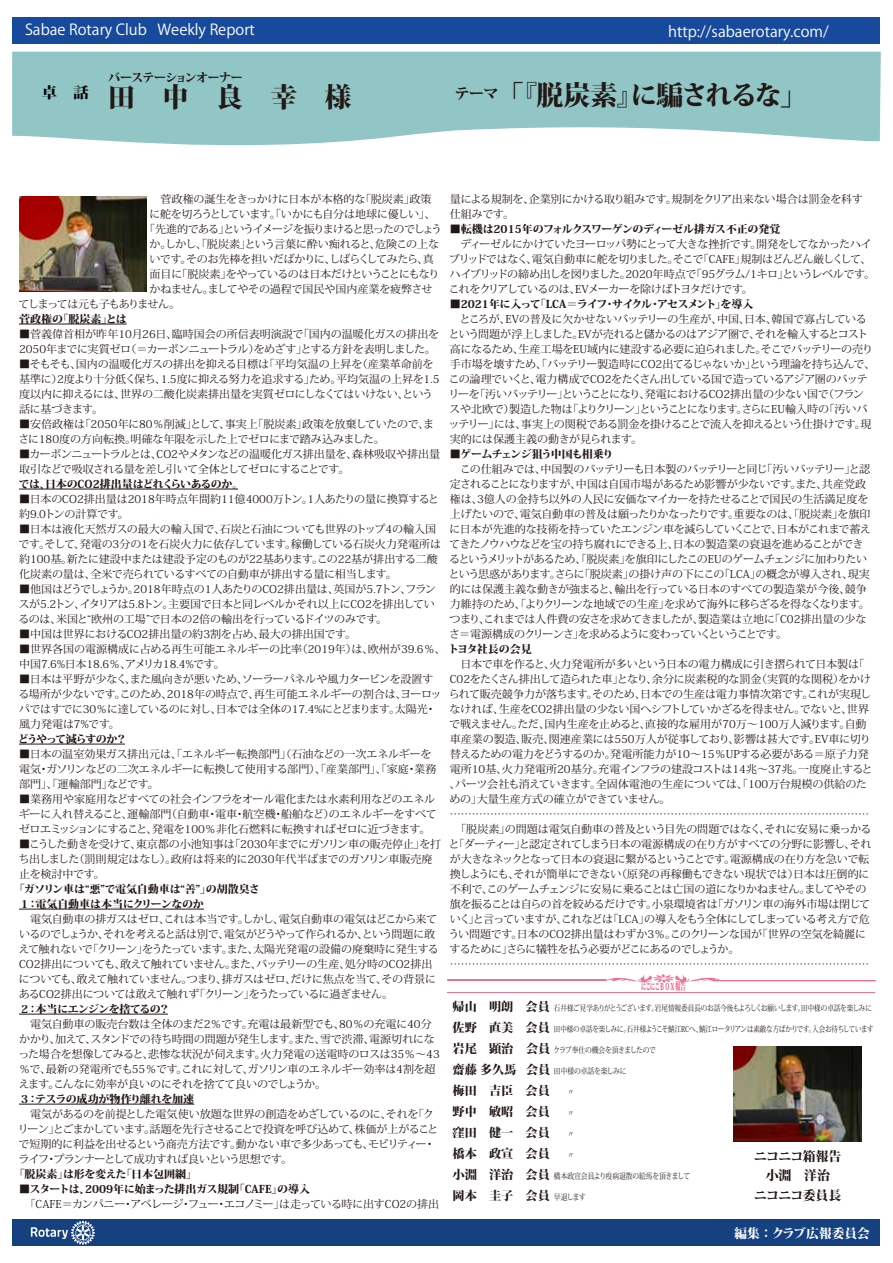
<style>
.page{position:relative;width:893px;height:1263px;background:#fff}
.page>*{position:absolute;margin:0;border:0;box-sizing:border-box;transform-origin:0 0}
.t1{font:800 27px "Koz Min Pr 6 N";letter-spacing:-.08em;color:#221815}
.t2{font:15px "Koz Go Pr 6 N";color:#fff}
.t3{font:800 15px "Koz Min Pr 6 N";color:#040000;scale:1.05 1}
.t4{font:800 15px "Koz Min Pr 6 N";color:#221815}
.t5{font:800 12.9px/19.5px "Koz Min Pr 6 N";letter-spacing:-.03em;color:#221815;text-align:center}
.t6{font:800 12.75px "Koz Min Pr 6 N";color:#fff}
.t7{font:800 12.15px/21px "Koz Min Pr 6 N";color:#221815;text-align:justify}
.t8{font:800 12.15px "Koz Min Pr 6 N";letter-spacing:-.06em;color:#221815}
.t9{font:10.8px/15px "Koz Min Pr 6 N";letter-spacing:-.03em;color:#221815}
.t10{font:10.8px/15px "Koz Min Pr 6 N";letter-spacing:-.01em;color:#221815}
.t11{font:10.8px/15px "Koz Min Pr 6 N";letter-spacing:-.06em;color:#221815}
.t12{font:10.8px/15px "Koz Min Pr 6 N";color:#221815}
.t13{font:800 10.8px/15px "Koz Min Pr 6 N";letter-spacing:-.03em;color:#221815}
.t14{font:10.8px/15px "Koz Min Pr 6 N";letter-spacing:-.05em;color:#221815}
.t15{font:10.8px "Koz Min Pr 6 N";letter-spacing:-.075em;color:#221815}
.t16{font:10.8px "Koz Min Pr 6 N";letter-spacing:-.095em;color:#221815}
.t17{font:800 10.8px "Koz Min Pr 6 N";letter-spacing:-.06em;color:#221815}
.t18{font:800 10.8px "Koz Min Pr 6 N";color:#221815}
.t19{font:800 10.8px "Koz Min Pr 6 N";letter-spacing:-.1em;color:#221815}
.t20{font:800 9.45px "Koz Min Pr 6 N";letter-spacing:-.06em;color:#ea587b;scale:.55 1}
.t21{font:8.1px "Koz Min Pr 6 N";letter-spacing:-.02em;color:#221815;scale:.8 1}
.t22{font:8.1px "Koz Min Pr 6 N";letter-spacing:-.02em;color:#221815;scale:.81 1}
.t23{font:8.1px "Koz Min Pr 6 N";letter-spacing:-.02em;color:#221815;scale:.83 1}
.t24{font:8.1px "Koz Min Pr 6 N";letter-spacing:-.04em;color:#221815;scale:.83 1}
.s1{font-weight:800}
</style>
<div class="page">
<div style="left:12px;top:17px;width:868px;height:27px;background:#17499d"></div>
<svg style="left:12px;top:52px;width:869px;height:93px;background:#9ccbcb"></svg>
<div style="left:12px;top:1219px;width:868px;height:27px;background:#154180"></div>
<svg style="left:31px;top:1221px;width:64px;height:24px"></svg>
<svg style="left:602px;top:974px;width:123px;height:9px"></svg>
<hr style="left:713px;top:980px;width:162px;height:1px;background:#ec7392">
<img style="left:734px;top:1046px;width:127px;height:96px">
<div style="left:447px;top:980px;width:159px;height:1px;border:1px solid #ec7392"></div>
<hr style="left:447px;top:992px;width:428px;height:1px;background:#ec7392">
<hr style="left:19px;top:324px;width:108px;height:1px;background:#221815">
<hr style="left:19px;top:489px;width:219px;height:1px;background:#221815">
<hr style="left:19px;top:744px;width:106px;height:1px;background:#221815">
<hr style="left:19px;top:909px;width:185px;height:1px;background:#221815">
<hr style="left:19px;top:1014px;width:149px;height:1px;background:#221815">
<hr style="left:19px;top:1104px;width:175px;height:1px;background:#221815">
<img style="left:19px;top:196px;width:128px;height:96px">
<h2 class="t2" style="left:25px;top:21px;width:231px">Sabae Rotary Club Weekly Report</h2>
<h2 class="t2" style="left:668px;top:23px;width:162px">http://sabaerotary.com/</h2>
<p class="t8" style="left:108px;top:71px;width:136px">バーステーションオーナー</p>
<h1 class="t1" style="left:108px;top:82px;width:245px">田　中　良　幸　様</h1>
<h1 class="t1" style="left:497px;top:80px;width:313px">「『脱炭素』に騙されるな」</h1>
<h2 class="t3" style="left:42px;top:84px;width:47px">卓　話</h2>
<h2 class="t4" style="left:455px;top:85px;width:45px">テーマ</h2>
<p class="t12" style="left:150px;top:192px;width:283px">　菅政権の誕生をきっかけに日本が本格的な「脱炭素」政策</p>
<p class="t9" style="left:149px;top:207px;width:288px">に舵を切ろうとしています。「いかにも自分は地球に優しい」、</p>
<p class="t15" style="left:144px;top:223px;width:299px">「先進的である」というイメージを振りまけると思ったのでしょう</p>
<p class="t9" style="left:150px;top:237px;width:291px">か。しかし、「脱炭素」という言葉に酔い痴れると、危険この上な</p>
<p class="t9" style="left:150px;top:252px;width:286px">いです。そのお先棒を担いだばかりに、しばらくしてみたら、真</p>
<p class="t11" style="left:150px;top:267px;width:292px">面目に「脱炭素」をやっているのは日本だけということにもなり</p>
<p class="t9" style="left:150px;top:282px;width:284px">かねません。ましてやその過程で国民や国内産業を疲弊させ</p>
<p class="t16" style="left:19px;top:298px;width:163px">てしまっては元も子もありません。</p>
<p class="t18" style="left:19px;top:313px;width:109px">菅政権の「脱炭素」とは</p>
<p class="t10" style="left:19px;top:327px;width:422px">■菅義偉首相が昨年10月26日、臨時国会の所信表明演説で「国内の温暖化ガスの排出を<br>2050年までに実質ゼロ（＝カーボンニュートラル）をめざす」とする方針を表明しました。</p>
<p class="t10" style="left:19px;top:357px;width:422px">■そもそも、国内の温暖化ガスの排出を抑える目標は「平均気温の上昇を（産業革命前を基準に）2度より十分低く保ち、1.5度に抑える努力を追求する」ため。平均気温の上昇を1.5度以内に抑えるには、世界の二酸化炭素排出量を実質ゼロにしなくてはいけない、という話に基づきます。</p>
<p class="t10" style="left:18px;top:417px;width:417px">■安倍政権は「2050年に80％削減」として、事実上「脱炭素」政策を放棄していたので、まさに180度の方向転換。明確な年限を示した上でゼロにまで踏み込みました。</p>
<p class="t14" style="left:19px;top:447px;width:423px">■カーボンニュートラルとは、CO2やメタンなどの温暖化ガス排出量を、森林吸収や排出量取引などで吸収される量を差し引いて全体としてゼロにすることです。</p>
<p class="t13" style="left:18px;top:477px;width:226px">では、日本のCO2排出量はどれくらいあるのか。</p>
<p class="t12" style="left:19px;top:492px;width:421px">■日本のCO2排出量は2018年時点年間約11億4000万トン。1人あたりの量に換算すると約9.0トンの計算です。</p>
<p class="t10" style="left:19px;top:522px;width:424px">■日本は液化天然ガスの最大の輸入国で、石炭と石油についても世界のトップ4の輸入国です。そして、発電の3分の1を石炭火力に依存しています。稼働している石炭火力発電所は約100基。新たに建設中または建設予定のものが22基あります。この22基が排出する二酸化炭素の量は、全米で売られているすべての自動車が排出する量に相当します。</p>
<p class="t9" style="left:18px;top:582px;width:419px;text-align:justify">■他国はどうでしょうか。2018年時点の1人あたりのCO2排出量は、英国が5.7トン、フランスが5.2トン、イタリアは5.8トン。主要国で日本と同レベルかそれ以上にCO2を排出しているのは、米国と“欧州の工場”で日本の2倍の輸出を行っているドイツのみです。</p>
<p class="t10" style="left:19px;top:627px;width:339px">■中国は世界におけるCO2排出量の約3割を占め、最大の排出国です。</p>
<p class="t12" style="left:19px;top:642px;width:514px">■世界各国の電源構成に占める再生可能エネルギーの比率（2019年）は、欧州が39.6％、<span class="s1">トヨタ社長の会見</span>中国7.6%日本18.6％、アメリカ18.4%です。</p>
<p class="t9" style="left:18px;top:672px;width:425px">■日本は平野が少なく、また風向きが悪いため、ソーラーパネルや風力タービンを設置する場所が少ないです。このため、2018年の時点で、再生可能エネルギーの割合は、ヨーロッパではすでに30％に達しているのに対し、日本では全体の17.4%にとどまります。太陽光・風力発電は7%です。</p>
<p class="t19" style="left:18px;top:733px;width:110px">どうやって減らすのか？</p>
<p class="t10" style="left:19px;top:747px;width:419px">■日本の温室効果ガス排出元は、「エネルギー転換部門」（石油などの一次エネルギーを電気・ガソリンなどの二次エネルギーに転換して使用する部門）、「産業部門」、「家庭・業務部門」、「運輸部門」などです。</p>
<p class="t9" style="left:19px;top:792px;width:419px">■業務用や家庭用などすべての社会インフラをオール電化または水素利用などのエネルギーに入れ替えること、運輸部門（自動車・電車・航空機・船舶など）のエネルギーをすべてゼロエミッションにすること、発電を100％非化石燃料に転換すればゼロに近づきます。</p>
<p class="t10" style="left:18px;top:837px;width:424px">■こうした動きを受けて、東京都の小池知事は「2030年までにガソリン車の販売停止」を打ち出しました（罰則規定はなし）。政府は将来的に2030年代半ばまでのガソリン車販売廃止を検討中です。</p>
<p class="t13" style="left:19px;top:882px;width:242px;text-indent:-5px">「ガソリン車は“悪”で電気自動車は“善”」の胡散臭さ<br>１：電気自動車は本当にクリーンなのか</p>
<p class="t9" style="left:19px;top:912px;width:422px">　電気自動車の排ガスはゼロ、これは本当です。しかし、電気自動車の電気はどこから来ているのでしょうか、それを考えると話は別で、電気がどうやって作られるか、という問題に敢えて触れないで「クリーン」をうたっています。また、太陽光発電の設備の廃棄時に発生するCO2排出についても、敢えて触れていません。また、バッテリーの生産、処分時のCO2排出についても、敢えて触れていません。つまり、排ガスはゼロ、だけに焦点を当て、その背景にあるCO2排出については敢えて触れず「クリーン」をうたっているに過ぎません。</p>
<p class="t17" style="left:19px;top:1003px;width:152px">２：本当にエンジンを捨てるの？</p>
<p class="t10" style="left:18px;top:1017px;width:423px">　電気自動車の販売台数は全体のまだ2％です。充電は最新型でも、80％の充電に40分かかり、加えて、スタンドでの待ち時間の問題が発生します。また、雪で渋滞、電源切れになった場合を想像してみると、悲惨な状況が伺えます。火力発電の送電時のロスは35％～43％で、最新の発電所でも55％です。これに対して、ガソリン車のエネルギー効率は4割を超えます。こんなに効率が良いのにそれを捨てて良いのでしょうか。</p>
<p class="t13" style="left:19px;top:1092px;width:177px">３：テスラの成功が物作り離れを加速</p>
<p class="t9" style="left:18px;top:1107px;width:422px">　電気があるのを前提とした電気使い放題な世界の創造をめざしているのに、それを「クリーン」とごまかしています。話題を先行させることで投資を呼び込めて、株価が上がることで短期的に利益を出せるという商売方法です。動かない車で多少あっても、モビリティー・ライフ・プランナーとして成功すれば良いという思想です。</p>
<p class="t13" style="left:14px;top:1167px;width:185px">「脱炭素」は形を変えた「日本包囲網」</p>
<p class="t9" style="left:19px;top:1182px;width:422px">■<span class="s1">スタートは、2009年に始まった排出ガス規制「CAFE」の導入<br></span>　「CAFE＝カンパニー・アベレージ・フュー・エコノミー」は走っている時に出すCO2の排出</p>
<p class="t9" style="left:450px;top:192px;width:415px">量による規制を、企業別にかける取り組みです。規制をクリア出来ない場合は罰金を科す仕組みです。</p>
<p class="t11" style="left:449px;top:222px;width:428px">■<span class="s1">転機は2015年のフォルクスワーゲンのディーゼル排ガス不正の発覚<br></span>　ディーゼルにかけていたヨーロッパ勢にとって大きな挫折です。開発をしてなかったハイブリッドではなく、電気自動車に舵を切りました。そこで「CAFE」規制はどんどん厳しくして、ハイブリッドの締め出しを図りました。2020年時点で「95グラム/1キロ」というレベルです。これをクリアしているのは、EVメーカーを除けばトヨタだけです。</p>
<p class="t9" style="left:448px;top:297px;width:428px">■<span class="s1">2021年に入って「LCA＝ライフ・サイクル・アセスメント」を導入<br></span>　ところが、EVの普及に欠かせないバッテリーの生産が、中国、日本、韓国で寡占しているという問題が浮上しました。EVが売れると儲かるのはアジア圏で、それを輸入するとコスト高になるため、生産工場をEU域内に建設する必要に迫られました。そこでバッテリーの売り手市場を壊すため、「バッテリー製造時にCO2出てるじゃないか」という理論を持ち込んで、この論理でいくと、電力構成でCO2をたくさん出している国で造っているアジア圏のバッテリーを「汚いバッテリー」ということになり、発電におけるCO2排出量の少ない国で（フランスや北欧で）製造した物は「よりクリーン」ということになります。さらにEU輸入時の「汚いバッテリー」には、事実上の関税である罰金を掛けることで流入を抑えるという仕掛けです。現実的には保護主義の動きが見られます。</p>
<p class="t9" style="left:448px;top:447px;width:424px">■<span class="s1">ゲームチェンジ狙う中国も相乗り<br></span>　この仕組みでは、中国製のバッテリーも日本製のバッテリーと同じ「汚いバッテリー」と認定されることになりますが、中国は自国市場があるため影響が少ないです。また、共産党政権は、3億人の金持ち以外の人民に安価なマイカーを持たせることで国民の生活満足度を上げたいので、電気自動車の普及は願ったりかなったりです。重要なのは、「脱炭素」を旗印に日本が先進的な技術を持っていたエンジン車を減らしていくことで、日本がこれまで蓄えてきたノウハウなどを宝の持ち腐れにできる上、日本の製造業の衰退を進めることができるというメリットがあるため、「脱炭素」を旗印にしたこのEUのゲームチェンジに加わりたいという思惑があります。さらに「脱炭素」の掛け声の下にこの「LCA」の概念が導入され、現実的には保護主義な動きが強まると、輸出を行っている日本のすべての製造業が今後、競争力維持のため、「よりクリーンな地域での生産」を求めて海外に移らざるを得なくなります。つまり、これまでは人件費の安さを求めてきましたが、製造業は立地に「C02排出量の少なさ＝電源構成のクリーンさ」を求めるように変わっていくということです。</p>
<p class="t9" style="left:448px;top:657px;width:426px">　日本で車を作ると、火力発電所が多いという日本の電力構成に引き摺られて日本製は「C02をたくさん排出して造られた車」となり、余分に炭素税的な罰金（実質的な関税）をかけられて販売競争力が落ちます。そのため、日本での生産は電力事情次第です。これが実現しなければ、生産をCO2排出量の少ない国へシフトしていかざるを得ません。でないと、世界で戦えません。ただ、国内生産を止めると、直接的な雇用が70万～100万人減ります。自動車産業の製造、販売、関連産業には550万人が従事しており、影響は甚大です。EV車に切り替えるための電力をどうするのか。発電所能力が10～15％UPする必要がある＝原子力発電所10基、火力発電所20基分。充電インフラの建設コストは14兆～37兆。一度廃止すると、パーツ会社も消えていきます。全固体電池の生産については、「100万台規模の供給のための」大量生産方式の確立ができていません。……………………………………………………………………………………………………　「脱炭素」の問題は電気自動車の普及という目先の問題ではなく、それに安易に乗っかると「ダーティー」と認定されてしまう日本の電源構成の在り方がすべての分野に影響し、それが大きなネックとなって日本の衰退に繋がるということです。電源構成の在り方を急いで転換しようにも、それが簡単にできない（原発の再稼働もできない現状では）日本は圧倒的に不利で、このゲームチェンジに安易に乗ることは亡国の道になりかねません。ましてやその旗を振ることは自らの首を絞めるだけです。小泉環境省は「ガソリン車の海外市場は閉じていく」と言っていますが、これなどは「LCA」の導入をもう全体にしてしまっている考え方で危うい問題です。日本のCO2排出量はわずか3％。このクリーンな国が「世界の空気を綺麗にするために」さらに犠牲を払う必要がどこにあるのでしょうか。……………………………………………………………………………………………………</p>
<p class="t20" style="left:641px;top:981px;width:82px">にこにこＢＯＸ報告</p>
<p class="t7" style="left:453px;top:996px;width:99px">帰山　明朗　会員佐野　直美　会員岩尾　顕治 会員齋藤 多久馬 会員梅田　吉臣　会員野中　敏昭　会員窪田　健一　会員橋本　政宣　会員小淵　洋治　会員岡本　圭子　会員</p>
<p class="t22" style="left:554px;top:1003px;width:394px">石井様ご見学ありがとうございます。岩尾情報委員長のお話今後もよろしくお願いします。田中様の卓話を楽しみに</p>
<p class="t21" style="left:554px;top:1024px;width:401px">田中様の卓話を楽しみに。石井様ようこそ鯖江RCへ、鯖江ロータリアンは素敵な方ばかりです。入会お待ちしています</p>
<p class="t24" style="left:553px;top:1045px;width:125px">クラブ奉仕の機会を頂きましたので</p>
<p class="t23" style="left:554px;top:1066px;width:89px">田中様の卓話を楽しみに</p>
<p class="t5" style="left:754px;top:1147px;width:89px">ニコニコ箱報告小淵　洋治<br>ニコニコ委員長</p>
<p class="t23" style="left:554px;top:1171px;width:166px">橋本政宣会員より疫病退散の絵馬を頂きまして</p>
<p class="t23" style="left:554px;top:1192px;width:40px">早退します</p>
<p class="t6" style="left:734px;top:1226px;width:137px">編集：クラブ広報委員会</p>
</div>
